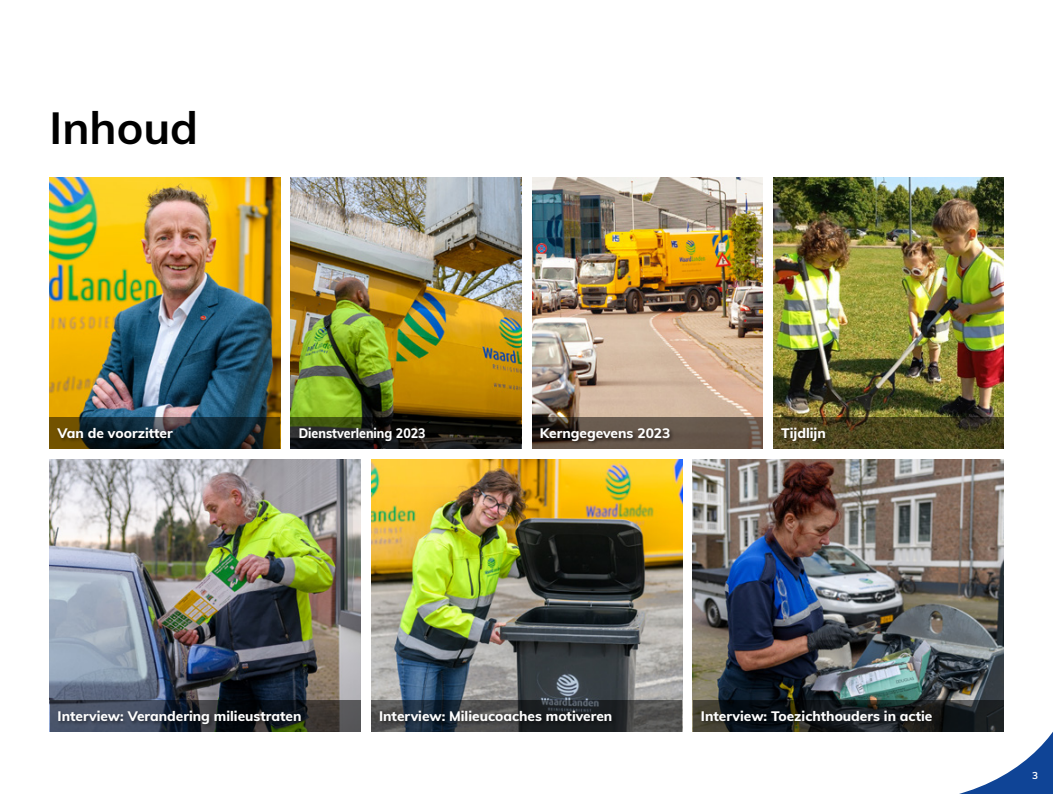
<style>
.page{position:relative;width:1053px;height:794px;background:#fff}
.page>*{position:absolute;margin:0;border:0;box-sizing:border-box;transform-origin:0 0}
.t1{font:700 45px "Muli";color:#000}
.t2{font:800 13.75px "Muli";color:#fff}
.t3{font:800 13.75px "Muli";color:#fff;scale:.9 1}
.t4{font:700 10px "Muli";color:#fff}
</style>
<div class="page">
<svg style="left:888px;top:719px;width:164px;height:75px"></svg>
<img style="left:773px;top:177px;width:230px;height:240px">
<img style="left:291px;top:177px;width:230px;height:240px">
<img style="left:50px;top:459px;width:310px;height:240px">
<svg style="left:50px;top:699px;width:310px;height:32px;background:#353a40"></svg>
<img style="left:50px;top:177px;width:230px;height:240px">
<svg style="left:291px;top:417px;width:230px;height:32px;background:#181a0e"></svg>
<img style="left:371px;top:459px;width:311px;height:240px">
<div style="left:57px;top:709px;width:249px;height:19px;background:#000;opacity:.45"></div>
<img style="left:693px;top:459px;width:310px;height:240px">
<div style="left:298px;top:426px;width:131px;height:19px;background:#000;opacity:.45"></div>
<img style="left:532px;top:177px;width:230px;height:240px">
<svg style="left:371px;top:699px;width:311px;height:32px;background:#3e4145"></svg>
<svg style="left:693px;top:699px;width:310px;height:32px;background:#1d2222"></svg>
<div style="left:378px;top:709px;width:238px;height:16px;background:#000;opacity:.45"></div>
<div style="left:700px;top:709px;width:237px;height:16px;background:#000;opacity:.45"></div>
<svg style="left:50px;top:417px;width:230px;height:32px;background:#252e28"></svg>
<svg style="left:532px;top:417px;width:230px;height:32px;background:#605247"></svg>
<svg style="left:773px;top:417px;width:230px;height:32px;background:#47421d"></svg>
<div style="left:56px;top:426px;width:122px;height:16px;background:#000;opacity:.45"></div>
<div style="left:539px;top:427px;width:135px;height:18px;background:#000;opacity:.45"></div>
<div style="left:780px;top:426px;width:49px;height:19px;background:#000;opacity:.45"></div>
<h1 class="t1" style="left:50px;top:95px;width:150px">Inhoud</h1>
<p class="t2" style="left:58px;top:423px;width:117px">Van de voorzitter</p>
<p class="t2" style="left:539px;top:423px;width:132px">Kerngegevens 2023</p>
<p class="t2" style="left:781px;top:423px;width:46px">Tijdlijn</p>
<p class="t3" style="left:299px;top:423px;width:142px">Dienstverlening 2023</p>
<p class="t2" style="left:58px;top:706px;width:245px">Interview: Verandering milieustraten</p>
<p class="t2" style="left:379px;top:706px;width:235px">Interview: Milieucoaches motiveren</p>
<p class="t2" style="left:701px;top:706px;width:233px">Interview: Toezichthouders in actie</p>
<p class="t4" style="left:1031px;top:768px;width:7px">3</p>
</div>
